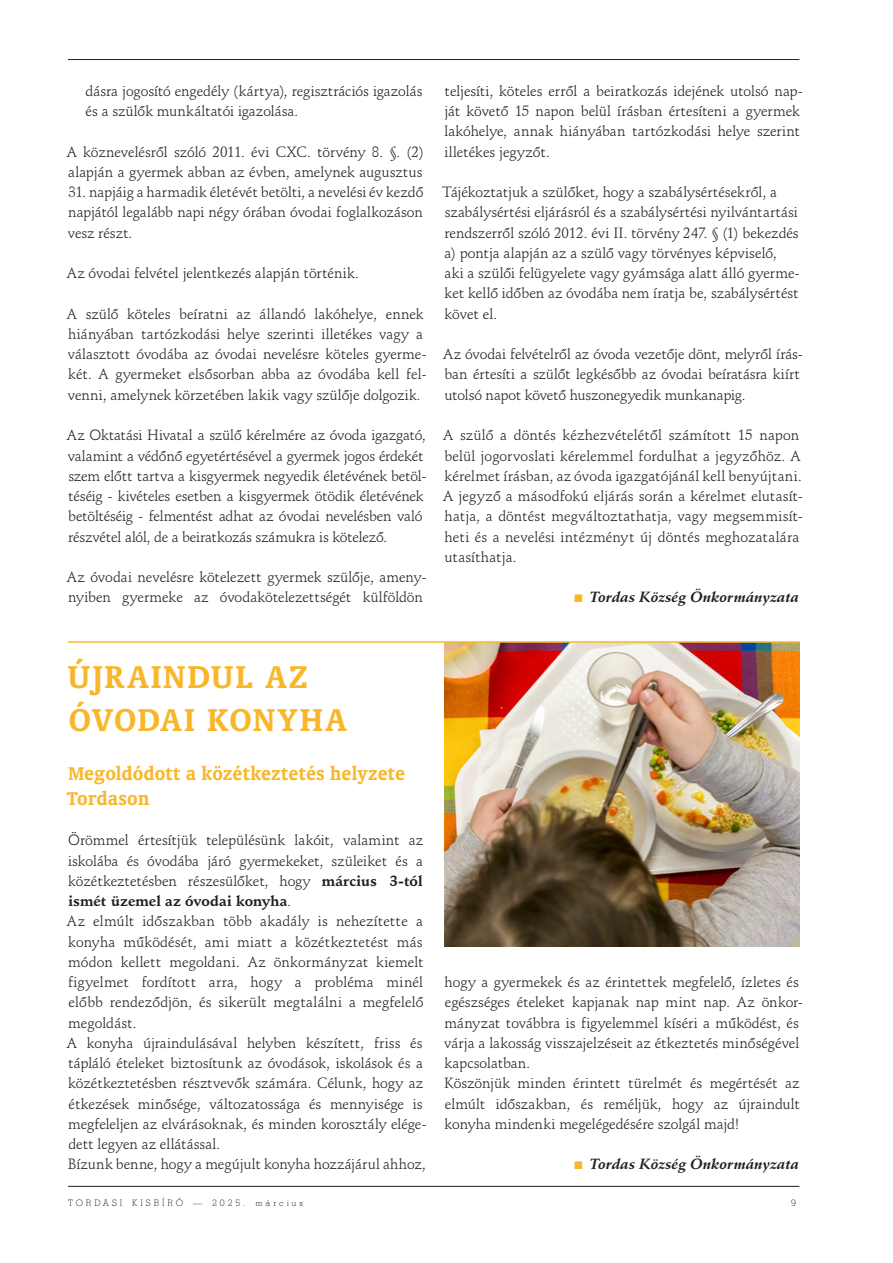
<style>
.page{position:relative;width:893px;height:1263px;background:#fff}
.page>*{position:absolute;margin:0;border:0;box-sizing:border-box;transform-origin:0 0}
.t1{font:700 36px/43.2px "Oranda PFL";letter-spacing:.065em;color:#f8b72b}
.t2{font:700 21px/25.5px "Oranda PFL";letter-spacing:.005em;color:#f8b72b}
.t3{font:14.55px/20.2px "Schneidler PFL";color:#231f20}
.t4{font:italic 700 14.55px "Schneidler PFL";letter-spacing:.005em;color:#231f20}
.t5{font:9px "Stymie Lt PFL";letter-spacing:.315em;color:#231f20}
.s1{font-weight:700}
</style>
<div class="page">
<hr style="left:68px;top:1186px;width:731px;height:1px;background:#231f20">
<hr style="left:68px;top:59px;width:731px;height:1px;background:#231f20">
<img style="left:444px;top:643px;width:355px;height:303px">
<hr style="left:68px;top:641px;width:731px;height:2px;background:#f8b72b">
<p class="t3" style="left:85px;top:81px;width:339px">dásra jogosító engedély (kártya), regisztrációs igazolás és a szülők munkáltatói igazolása.</p>
<p class="t3" style="left:67px;top:142px;width:358px">A köznevelésről szóló 2011. évi CXC. törvény 8. §. (2) alapján a gyermek abban az évben, amelynek augusztus</p>
<p class="t3" style="left:68px;top:182px;width:357px;text-align:justify">31. napjáig a harmadik életévét betölti, a nevelési év kezdő napjától legalább napi négy órában óvodai foglalkozáson vesz részt.</p>
<p class="t3" style="left:67px;top:263px;width:293px">Az óvodai felvétel jelentkezés alapján történik.</p>
<p class="t3" style="left:67px;top:304px;width:361px">A szülő köteles beíratni az állandó lakóhelye, ennek hiányában tartózkodási helye szerinti illetékes vagy a választott óvodába az óvodai nevelésre köteles gyerme&shy;két. A gyermeket elsősorban abba az óvodába kell fel&shy;venni, amelynek körzetében lakik vagy szülője dolgozik.</p>
<p class="t3" style="left:67px;top:425px;width:361px">Az Oktatási Hivatal a szülő kérelmére az óvoda igazgató, valamint a védőnő egyetértésével a gyermek jogos érdekét szem előtt tartva a kisgyermek negyedik életévének betöl&shy;téséig - kivételes esetben a kisgyermek ötödik életévének betöltéséig - felmentést adhat az óvodai nevelésben való részvétel alól, de a beiratkozás számukra is kötelező.</p>
<p class="t3" style="left:67px;top:567px;width:361px">Az óvodai nevelésre kötelezett gyermek szülője, amen - nyiben gyermeke az óvodakötelezettségét külföldön</p>
<p class="t3" style="left:444px;top:81px;width:360px">teljesíti, köteles erről a beiratkozás idejének utolsó nap&shy;ját követő 15 napon belül írásban értesíteni a gyermek lakóhelye, annak hiányában tartózkodási helye szerint illetékes jegyzőt.</p>
<p class="t3" style="left:442px;top:182px;width:359px">Tájékoztatjuk a szülőket, hogy a szabálysértésekről, a szabálysértési eljárásról és a szabálysértési nyilvántartási rendszerről szóló 2012. évi II. törvény 247. § (1) bekezdés a) pontja alapján az a szülő vagy törvényes képviselő,<br>aki a szülői felügyelete vagy gyámsága alatt álló gyerme&shy;ket kellő időben az óvodába nem íratja be, szabálysértést követ el.</p>
<p class="t3" style="left:443px;top:344px;width:361px">Az óvodai felvételről az óvoda vezetője dönt, melyről írás&shy;ban értesíti a szülőt legkésőbb az óvodai beíratásra kiírt utolsó napot követő huszonegyedik munkanapig.</p>
<p class="t3" style="left:443px;top:425px;width:361px">A szülő a döntés kézhezvételétől számított 15 napon belül jogorvoslati kérelemmel fordulhat a jegyzőhöz. A kérelmet írásban, az óvoda igazgatójánál kell benyújtani.<br>A jegyző a másodfokú eljárás során a kérelmet elutasít&shy;hatja, a döntést megváltoztathatja, vagy megsemmisít&shy;heti és a nevelési intézményt új döntés meghozatalára utasíthatja.</p>
<p class="t4" style="left:590px;top:588px;width:211px">Tordas Község Önkormányzata</p>
<h1 class="t1" style="left:68px;top:654px;width:280px">ÚJRAINDUL AZ<br>ÓVODAI KONYHA</h1>
<h2 class="t2" style="left:67px;top:760px;width:340px">Megoldódott a közétkeztetés helyzete<br>Tordason</h2>
<p class="t3" style="left:67px;top:830px;width:361px">Örömmel értesítjük településünk lakóit, valamint az iskolába és óvodába járó gyermekeket, szüleiket és a közétkeztetésben részesülőket, hogy <span class="s1">március 3-tól ismét üzemel az óvodai konyha</span>.<br>Az elmúlt időszakban több akadály is nehezítette a konyha működését, ami miatt a közétkeztetést más módon kellett megoldani. Az önkormányzat kiemelt figyelmet fordított arra, hogy a probléma minél előbb rendeződjön, és sikerült megtalálni a megfelelő megoldást.<br>A konyha újraindulásával helyben készített, friss és tápláló ételeket biztosítunk az óvodások, iskolások és a közétkeztetésben résztvevők számára. Célunk, hogy az étkezések minősége, változatossága és mennyisége is megfeleljen az elvárásoknak, és minden korosztály elége&shy;dett legyen az ellátással.<br>Bízunk benne, hogy a megújult konyha hozzájárul ahhoz,</p>
<p class="t3" style="left:444px;top:972px;width:360px">hogy a gyermekek és az érintettek megfelelő, ízletes és egészséges ételeket kapjanak nap mint nap. Az önkor&shy;mányzat továbbra is figyelemmel kíséri a működést, és várja a lakosság visszajelzéseit az étkeztetés minőségével kapcsolatban.<br>Köszönjük minden érintett türelmét és megértését az elmúlt időszakban, és reméljük, hogy az újraindult konyha mindenki megelégedésére szolgál majd!</p>
<p class="t4" style="left:590px;top:1155px;width:211px">Tordas Község Önkormányzata</p>
<p class="t5" style="left:68px;top:1198px;width:237px">TORDASI KISBÍRÓ — 2025. március</p>
<p class="t5" style="left:791px;top:1198px;width:6px">9</p>
</div>
